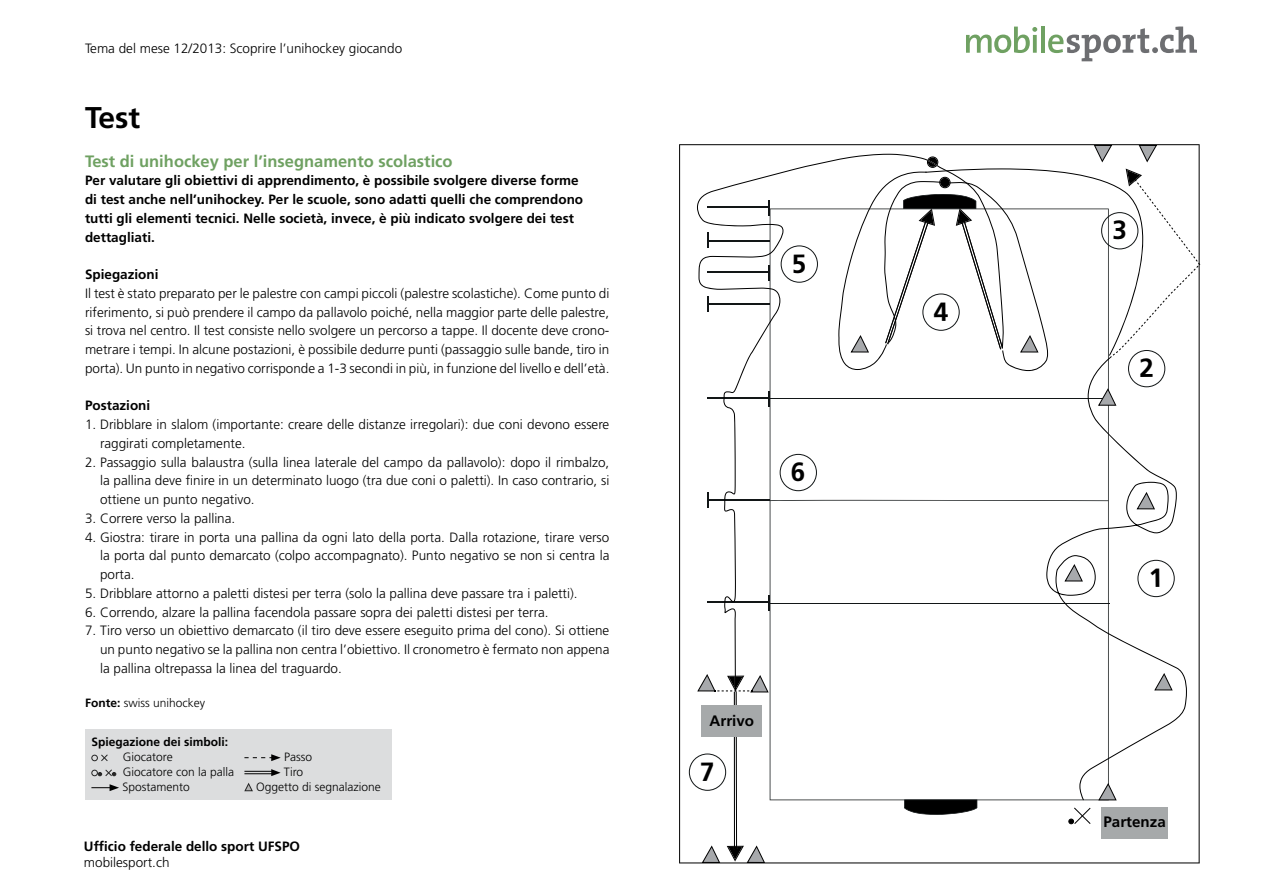
<style>
.page{position:relative;width:1263px;height:893px;background:#fff}
.page>*{position:absolute;margin:0;border:0;box-sizing:border-box;transform-origin:0 0}
.t1{font:700 30px "Frutiger LT";color:#000}
.H2_Titel_gruen_11pt{font:700 16.5px "Frutiger LT";color:#6fa162}
.t2{font:700 15.15px "Frutiger LT";color:#000}
.P_Gundtext_i{font:300 13.5px/18.8px "Frutiger LT";color:#000;text-align:justify}
.P_Lead{font:700 13.5px/18.8px "Frutiger LT";color:#000}
.H3_Titel_4{font:700 13.5px "Frutiger LT";color:#000}
.P_Legende{font:300 12px "Frutiger LT";color:#000}
.P_Legende-2{font:700 12px "Frutiger LT";color:#000}
.s1{font-weight:700}
</style>
<div class="page">
<svg style="left:966px;top:27px;width:71px;height:26px"></svg>
<hr style="left:1041px;top:27px;width:4px;height:26px;background:#6fa162">
<svg style="left:1048px;top:27px;width:149px;height:34px"></svg>
<svg style="left:679px;top:144px;width:521px;height:719px"></svg>
<svg style="left:770px;top:406px;width:276px;height:394px"></svg>
<hr style="left:769px;top:603px;width:341px;height:1px;background:#121617">
<svg style="left:940px;top:500px;width:106px;height:1px"></svg>
<div style="left:1101px;top:807px;width:67px;height:32px;background:#a6a9aa"></div>
<svg style="left:904px;top:799px;width:73px;height:20px"></svg>
<svg style="left:697px;top:154px;width:243px;height:537px"></svg>
<svg style="left:1046px;top:406px;width:141px;height:394px"></svg>
<svg style="left:1068px;top:807px;width:22px;height:17px"></svg>
<div style="left:85px;top:729px;width:306px;height:70px;background:#dcddde"></div>
<div style="left:91px;top:755px;width:7px;height:6px;border:1px solid #252525;border-radius:50%"></div>
<svg style="left:101px;top:754px;width:7px;height:7px"></svg>
<svg style="left:244px;top:754px;width:37px;height:7px"></svg>
<div style="left:91px;top:770px;width:7px;height:6px;border:1px solid #252525;border-radius:50%"></div>
<svg style="left:98px;top:769px;width:18px;height:8px"></svg>
<svg style="left:244px;top:769px;width:37px;height:7px"></svg>
<svg style="left:91px;top:784px;width:28px;height:7px"></svg>
<svg style="left:244px;top:783px;width:9px;height:9px"></svg>
<svg style="left:689px;top:674px;width:80px;height:189px"></svg>
<svg style="left:780px;top:454px;width:37px;height:37px"></svg>
<svg style="left:781px;top:245px;width:37px;height:38px"></svg>
<svg style="left:838px;top:145px;width:362px;height:261px"></svg>
<svg style="left:1137px;top:560px;width:38px;height:37px"></svg>
<p class="P_Gundtext_i" style="left:85px;top:39px;width:319px">Tema del mese 12/2013: Scoprire l’unihockey giocando</p>
<p class="t1" style="left:85px;top:100px;width:57px">Test</p>
<h2 class="H2_Titel_gruen_11pt" style="left:85px;top:151px;width:369px">Test di unihockey per l’insegnamento scolastico</h2>
<p class="P_Lead" style="left:85px;top:171px;width:500px">Per valutare gli obiettivi di apprendimento, è possibile svolgere diverse forme di test anche nell’unihockey. Per le scuole, sono adatti quelli che comprendono tutti gli elementi tecnici. Nelle società, invece, è più indicato svolgere dei test dettagliati.</p>
<h3 class="H3_Titel_4" style="left:85px;top:266px;width:75px">Spiegazioni</h3>
<p class="P_Gundtext_i" style="left:85px;top:284px;width:526px">Il test è stato preparato per le palestre con campi piccoli (palestre scolastiche). Come punto di riferimento, si può prendere il campo da pallavolo poiché, nella maggior parte delle palestre, si trova nel centro. Il test consiste nello svolgere un percorso a tappe. Il docente deve crono&shy;metrare i tempi. In alcune postazioni, è possibile dedurre punti (passaggio sulle bande, tiro in porta). Un punto in negativo corrisponde a 1-3 secondi in più, in funzione del livello e dell’età.</p>
<h3 class="H3_Titel_4" style="left:85px;top:398px;width:67px">Postazioni</h3>
<p class="P_Gundtext_i" style="left:100px;top:415px;width:511px;text-indent:-15px">1. Dribblare in slalom (importante: creare delle distanze irregolari): due coni devono essere raggirati completamente.</p>
<p class="P_Gundtext_i" style="left:100px;top:453px;width:511px;text-indent:-15px">2. Passaggio sulla balaustra (sulla linea laterale del campo da pallavolo): dopo il rimbalzo, la pallina deve finire in un determinato luogo (tra due coni o paletti). In caso contrario, si ottiene un punto negativo.</p>
<p class="P_Gundtext_i" style="left:85px;top:509px;width:152px">3. Correre verso la pallina.</p>
<p class="P_Gundtext_i" style="left:100px;top:528px;width:511px;text-indent:-15px">4. Giostra: tirare in porta una pallina da ogni lato della porta. Dalla rotazione, tirare verso la porta dal punto demarcato (colpo accompagnato). Punto negativo se non si centra la porta.</p>
<p class="P_Gundtext_i" style="left:85px;top:584px;width:494px">5. Dribblare attorno a paletti distesi per terra (solo la pallina deve passare tra i paletti).</p>
<p class="P_Gundtext_i" style="left:85px;top:603px;width:465px">6. Correndo, alzare la pallina facendola passare sopra dei paletti distesi per terra.</p>
<p class="P_Gundtext_i" style="left:100px;top:621px;width:511px;text-indent:-15px">7. Tiro verso un obiettivo demarcato (il tiro deve essere eseguito prima del cono). Si ottiene un punto negativo se la pallina non centra l’obiettivo. Il cronometro è fermato non appena la pallina oltrepassa la linea del traguardo.</p>
<p class="P_Legende" style="left:85px;top:696px;width:122px"><span class="s1">Fonte:</span> swiss unihockey</p>
<p class="P_Legende-2" style="left:91px;top:735px;width:138px">Spiegazione dei simboli:</p>
<p class="P_Legende" style="left:123px;top:750px;width:51px">Giocatore</p>
<p class="P_Legende" style="left:284px;top:750px;width:30px">Passo</p>
<p class="P_Legende" style="left:123px;top:765px;width:113px">Giocatore con la palla</p>
<p class="P_Legende" style="left:284px;top:765px;width:21px">Tiro</p>
<p class="P_Legende" style="left:122px;top:780px;width:69px">Spostamento</p>
<p class="P_Legende" style="left:256px;top:780px;width:126px">Oggetto di segnalazione</p>
<p class="P_Lead" style="left:84px;top:837px;width:218px">Ufficio federale dello sport UFSPO</p>
<p class="P_Gundtext_i" style="left:84px;top:854px;width:87px">mobilesport.ch</p>
<p class="t2" style="left:710px;top:712px;width:46px">Arrivo</p>
<p class="t2" style="left:1103px;top:813px;width:64px">Partenza</p>
</div>
